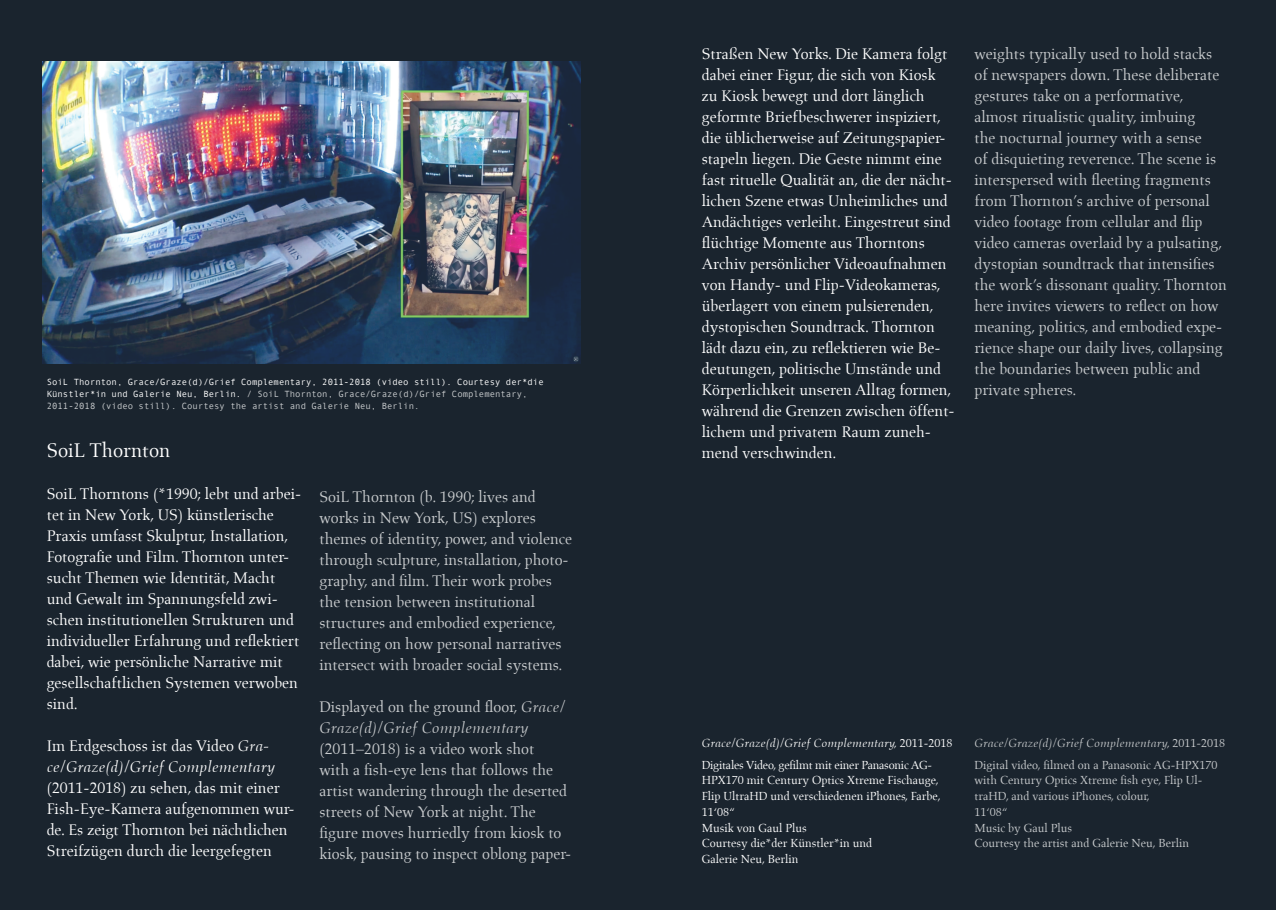
<style>
.page{position:relative;width:1276px;height:910px;background:#1a242e}
.page>*{position:absolute;margin:0;border:0;box-sizing:border-box;transform-origin:0 0}
.t1{font:20.25px "Aldus LT Std";color:#fff}
.t2{font:15.75px/21px "Aldus LT Std";color:#fff}
.t3{font:15.75px/21px "Aldus LT Std";color:#c9ccce}
.t4{font:italic 15.75px/21px "Aldus LT Std";color:#c9ccce}
.t5{font:italic 15.75px/21px "Aldus LT Std";color:#fff}
.t6{font:12px/15.8px "Aldus LT Std";color:#c9ccce}
.t7{font:12px/15.8px "Aldus LT Std";color:#fff}
.t8{font:12px/21.8px "Aldus LT Std";letter-spacing:-.02em;color:#fff}
.t9{font:9px/12px "Andale Mono";color:#fff}
.s1{color:#c9ccce}
.s2{font-style:normal}
.s3{font-style:italic}
</style>
<div class="page">
<img style="left:42px;top:61px;width:538px;height:303px">
<p class="t9" style="left:47px;top:375px;width:498px">SoiL Thornton, Grace/Graze(d)/Grief Complementary, 2011-2018 (video still). Courtesy der*die<br>Künstler*in und Galerie Neu, Berlin. <span class="s1">/ SoiL Thornton, Grace/Graze(d)/Grief Complementary,<br>2011-2018 (video still). Courtesy the artist and Galerie Neu, Berlin.</span></p>
<p class="t1" style="left:47px;top:439px;width:125px">SoiL Thornton</p>
<p class="t2" style="left:47px;top:484px;width:256px">SoiL Thorntons (*1990; lebt und arbei&shy;tet in New York, US) künstlerische Praxis umfasst Skulptur, Installation, Fotografie und Film. Thornton unter&shy;sucht Themen wie Identität, Macht und Gewalt im Spannungsfeld zwi&shy;schen institutionellen Strukturen und individueller Erfahrung und reflektiert dabei, wie persönliche Narrative mit gesellschaftlichen Systemen verwoben sind.</p>
<p class="t5" style="left:47px;top:736px;width:230px"><span class="s2">Im Erdgeschoss ist das Video</span> Gra&shy;ce/Graze(d)/Grief Complementary</p>
<p class="t2" style="left:47px;top:778px;width:249px">(2011-2018) zu sehen, das mit einer Fish-Eye-Kamera aufgenommen wur&shy;de. Es zeigt Thornton bei nächtlichen Streifzügen durch die leergefegten</p>
<p class="t3" style="left:319px;top:487px;width:254px">SoiL Thornton (b. 1990; lives and works in New York, US) explores themes of identity, power, and violence through sculpture, installation, photo&shy;graphy, and film. Their work probes the tension between institutional structures and embodied experience, reflecting on how personal narratives intersect with broader social systems.</p>
<p class="t4" style="left:319px;top:697px;width:248px"><span class="s2">Displayed on the ground floor,</span> Grace/<br>Graze(d)/Grief Complementary</p>
<p class="t3" style="left:319px;top:739px;width:253px">(2011–2018) is a video work shot<br>with a fish-eye lens that follows the artist wandering through the deserted streets of New York at night. The figure moves hurriedly from kiosk to kiosk, pausing to inspect oblong paper-</p>
<p class="t2" style="left:702px;top:43px;width:254px">Straßen New Yorks. Die Kamera folgt dabei einer Figur, die sich von Kiosk zu Kiosk bewegt und dort länglich geformte Briefbeschwerer inspiziert, die üblicherweise auf Zeitungspapier&shy;stapeln liegen. Die Geste nimmt eine fast rituelle Qualität an, die der nächt&shy;lichen Szene etwas Unheimliches und Andächtiges verleiht. Eingestreut sind flüchtige Momente aus Thorntons Archiv persönlicher Videoaufnahmen von Handy- und Flip-Videokameras, überlagert von einem pulsierenden, dystopischen Soundtrack. Thornton lädt dazu ein, zu reflektieren wie Be&shy;deutungen, politische Umstände und Körperlichkeit unseren Alltag formen, während die Grenzen zwischen öffent&shy;lichem und privatem Raum zuneh&shy;mend verschwinden.</p>
<p class="t3" style="left:974px;top:43px;width:254px">weights typically used to hold stacks of newspapers down. These deliberate gestures take on a performative, almost ritualistic quality, imbuing<br>the nocturnal journey with a sense<br>of disquieting reverence. The scene is interspersed with fleeting fragments from Thornton’s archive of personal video footage from cellular and flip video cameras overlaid by a pulsating, dystopian soundtrack that intensifies the work’s dissonant quality. Thornton here invites viewers to reflect on how meaning, politics, and embodied expe&shy;rience shape our daily lives, collapsing the boundaries between public and private spheres.</p>
<p class="t8" style="left:702px;top:732px;width:252px"><span class="s3">Grace/Graze(d)/Grief Complementary,</span> 2011-2018<br>Digitales Video, gefilmt mit einer Panasonic AG-</p>
<p class="t7" style="left:702px;top:773px;width:240px">HPX170 mit Century Optics Xtreme Fischauge,<br>Flip UltraHD und verschiedenen iPhones, Farbe,<br>11‘08“<br>Musik von Gaul Plus<br>Courtesy die*der Künstler*in und<br>Galerie Neu, Berlin</p>
<p class="t6" style="left:974px;top:732px;width:252px;line-height:21.8px"><span class="s3">Grace/Graze(d)/Grief Complementary,</span> 2011-2018<br>Digital video, filmed on a Panasonic AG-HPX170</p>
<p class="t6" style="left:974px;top:773px;width:229px">with Century Optics Xtreme fish eye, Flip Ul&shy;traHD, and various iPhones, colour,<br>11‘08“<br>Music by Gaul Plus<br>Courtesy the artist and Galerie Neu, Berlin</p>
</div>
